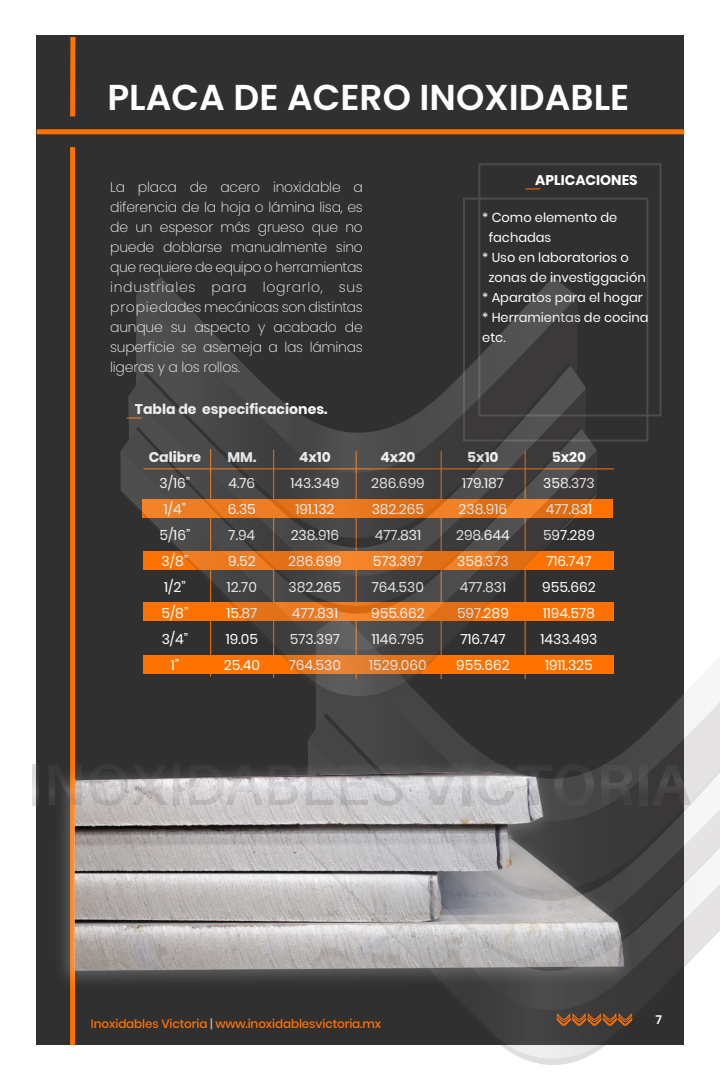
<style>
.page{position:relative;width:720px;height:1080px;background:#fff}
.page>*{position:absolute;margin:0;border:0;box-sizing:border-box;transform-origin:0 0}
.t1{font:600 36px "Poppins";color:#fff}
.t2{font:14px/26px "Poppins";color:#fff;text-align:center}
.t3{font:200 14px/20px "Poppins";letter-spacing:-.015em;color:#fff;text-align:justify}
.t4{font:700 14px "Poppins";color:#fff}
.t5{font:13px "Poppins";color:#fff}
.t6{font:500 12px "Poppins";letter-spacing:-.01em;color:#ff7200}
.t7{font:600 12px "Poppins";color:#fff}
.s1{color:#b3b3b3}
</style>
<div class="page">
<div style="left:37px;top:36px;width:647px;height:1009px;background:#303030"></div>
<div style="left:37px;top:129px;width:647px;height:5px;background:#ff7200"></div>
<div style="left:70px;top:147px;width:5px;height:898px;background:#ff7200"></div>
<div style="left:70px;top:37px;width:5px;height:79px;background:#ff7200"></div>
<div style="left:143px;top:499px;width:470px;height:18px;background:#ff7200"></div>
<div style="left:143px;top:551px;width:471px;height:18px;background:#ff7200"></div>
<div style="left:143px;top:602px;width:471px;height:18px;background:#ff7200"></div>
<svg style="left:525px;top:188px;width:15px;height:1px"></svg>
<div style="left:463px;top:198px;width:185px;height:244px;border:2px solid #4c4c4c"></div>
<div style="left:478px;top:163px;width:183px;height:253px;border:2px solid #4c4c4c"></div>
<hr style="left:143px;top:469px;width:471px;height:1px;background:#ff7200">
<img style="left:61px;top:759px;width:245px;height:230px">
<svg style="left:647px;top:707px;width:73px;height:25px"></svg>
<svg style="left:308px;top:732px;width:412px;height:39px"></svg>
<svg style="left:300px;top:797px;width:420px;height:43px"></svg>
<svg style="left:300px;top:840px;width:420px;height:225px"></svg>
<svg style="left:136px;top:277px;width:439px;height:18px"></svg>
<svg style="left:136px;top:295px;width:441px;height:71px"></svg>
<svg style="left:144px;top:362px;width:426px;height:4px"></svg>
<svg style="left:134px;top:366px;width:452px;height:23px"></svg>
<svg style="left:128px;top:389px;width:458px;height:40px"></svg>
<svg style="left:122px;top:429px;width:475px;height:21px"></svg>
<svg style="left:121px;top:450px;width:476px;height:41px"></svg>
<svg style="left:122px;top:491px;width:475px;height:247px"></svg>
<svg style="left:33px;top:765px;width:6px;height:40px"></svg>
<svg style="left:49px;top:765px;width:33px;height:40px"></svg>
<svg style="left:89px;top:764px;width:79px;height:42px"></svg>
<svg style="left:173px;top:765px;width:7px;height:40px"></svg>
<svg style="left:190px;top:765px;width:108px;height:40px"></svg>
<svg style="left:306px;top:765px;width:28px;height:40px"></svg>
<svg style="left:340px;top:764px;width:63px;height:42px;background:#a6a5a7"></svg>
<svg style="left:419px;top:765px;width:39px;height:40px;background:#acabad"></svg>
<svg style="left:462px;top:765px;width:8px;height:40px"></svg>
<svg style="left:477px;top:764px;width:117px;height:42px"></svg>
<svg style="left:601px;top:765px;width:32px;height:40px"></svg>
<div style="left:639px;top:765px;width:8px;height:40px;background:#4b4a4a"></div>
<svg style="left:652px;top:765px;width:39px;height:40px"></svg>
<svg style="left:557px;top:1014px;width:75px;height:12px"></svg>
<h1 class="t1" style="left:107px;top:76px;width:524px">PLACA DE ACERO INOXIDABLE</h1>
<p class="t3" style="left:110px;top:178px;width:254px">La placa de acero inoxidable a diferencia de la hoja o lámina lisa, es de un espesor más grueso que no puede doblarse manualmente sino que requiere de equipo o herramientas industriales para lograrlo, sus propiedades mecánicas son distintas aunque su aspecto y acabado de superficie se asemeja a las láminas ligeras y a los rollos.</p>
<p class="t4" style="left:135px;top:401px;width:194px">Tabla de especificaciones.</p>
<p class="t4" style="left:149px;top:449px;width:54px">Calibre</p>
<p class="t2" style="left:159px;top:470px;width:32px">3/16”<br>1/4”<br>5/16”<br>3/8”<br>1/2”<br>5/8”<br>3/4”<br>1”</p>
<p class="t4" style="left:227px;top:449px;width:30px">MM.</p>
<p class="t2" style="left:224px;top:470px;width:38px">4.76<br>6.35<br>7.94<br>9.52<br>12.70<br>15.87<br>19.05<br>25.40</p>
<p class="t4" style="left:299px;top:449px;width:33px">4x10</p>
<p class="t2" style="left:288px;top:470px;width:55px">143.349<br>191.132<br>238.916<br>286.699<br>382.265<br>477.831<br>573.397<br>764.530</p>
<p class="t4" style="left:381px;top:449px;width:36px">4x20</p>
<p class="t2" style="left:369px;top:470px;width:59px">286.699<br>382.265<br>477.831<br>573.397<br>764.530<br>955.662<br>1146.795<br>1529.060</p>
<p class="t4" style="left:535px;top:172px;width:104px">APLICACIONES</p>
<p class="t5" style="left:482px;top:210px;width:137px">* Como elemento de</p>
<p class="t5" style="left:489px;top:230px;width:64px">fachadas</p>
<p class="t5" style="left:482px;top:250px;width:148px">* Uso en laboratorios o</p>
<p class="t5" style="left:489px;top:270px;width:159px">zonas de investiggación</p>
<p class="t5" style="left:482px;top:290px;width:162px">* Aparatos para el hogar</p>
<p class="t5" style="left:482px;top:310px;width:168px">* Herramientas de cocina</p>
<p class="t5" style="left:482px;top:330px;width:25px">etc.</p>
<p class="t4" style="left:467px;top:449px;width:33px">5x10</p>
<p class="t2" style="left:456px;top:470px;width:55px">179.187<br>238.916<br>298.644<br>358.373<br>477.831<br>597.289<br>716.747<br>955.662</p>
<p class="t4" style="left:552px;top:449px;width:36px">5x20</p>
<p class="t2" style="left:540px;top:470px;width:59px">358.373<br>477.831<br>597.289<br>716.747<br>955.662<br>1194.578<br>1433.493<br>1911.325</p>
<p class="t6" style="left:91px;top:1017px;width:292px">Inoxidables Victoria <span class="s1">|</span> www.inoxidablesvictoria.mx</p>
<p class="t7" style="left:656px;top:1013px;width:8px">7</p>
</div>
